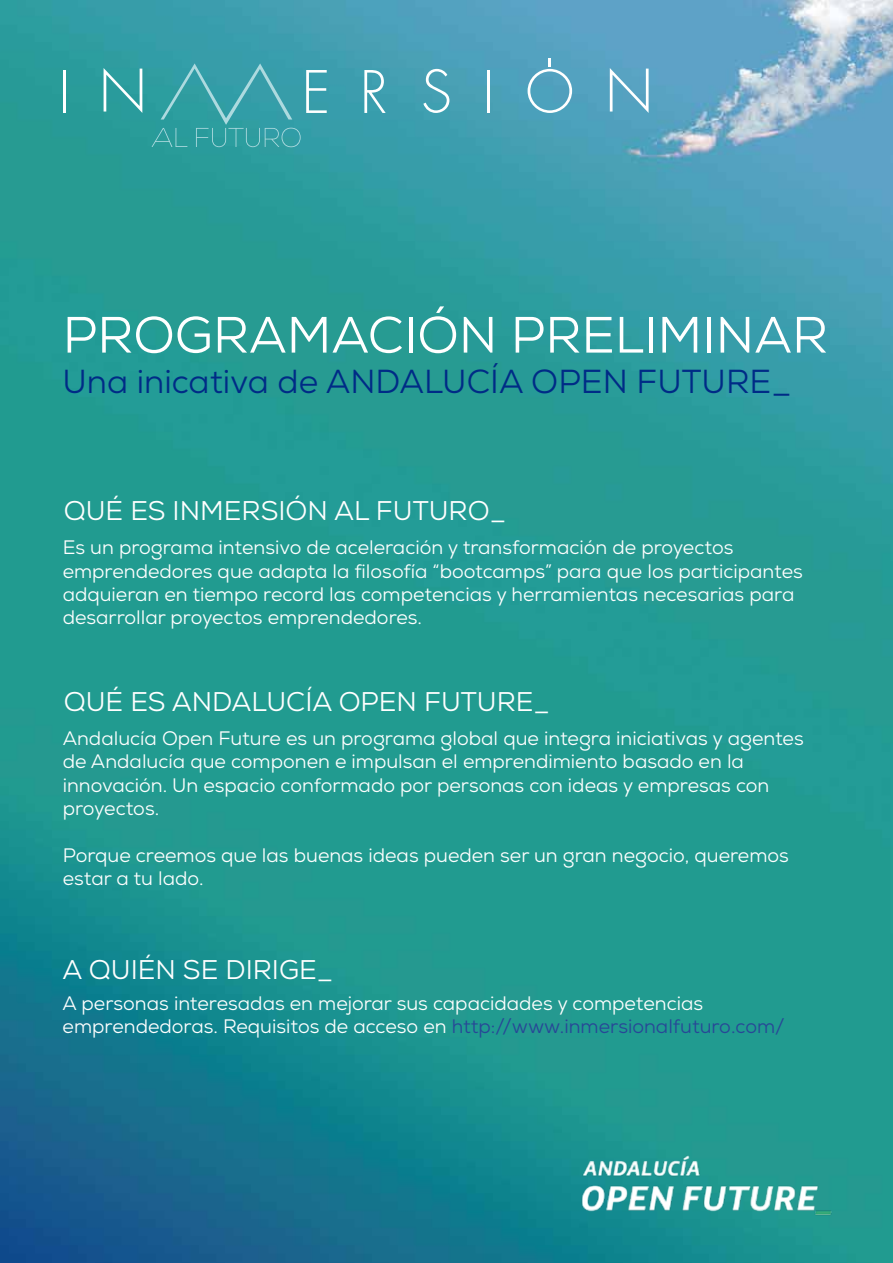
<style>
.page{position:relative;width:893px;height:1263px;background:#fff}
.page>*{position:absolute;margin:0;border:0;box-sizing:border-box;transform-origin:0 0}
.t1{font:51px "Nexa";color:#fff}
.t2{font:33.3px "Nexa";color:#002b86}
.t3{font:27px "Nexa";color:#fff}
.t4{font:19.5px/23.4px "Nexa";color:#fff}
.s1{color:#284697}
</style>
<div class="page">
<img style="left:0;top:0;width:893px;height:1263px">
<hr style="left:63px;top:70px;width:3px;height:43px;background:#fff">
<svg style="left:104px;top:68px;width:38px;height:45px;background:#52afaf"></svg>
<svg style="left:364px;top:70px;width:22px;height:43px"></svg>
<svg style="left:423px;top:69px;width:26px;height:44px"></svg>
<hr style="left:487px;top:70px;width:3px;height:43px;background:#fff">
<svg style="left:528px;top:59px;width:44px;height:54px;background:#6aafc7"></svg>
<svg style="left:610px;top:68px;width:39px;height:45px;background:#77b4cd"></svg>
<svg style="left:152px;top:63px;width:175px;height:84px;background:#3da3aa"></svg>
<img style="left:519px;top:1118px;width:364px;height:145px">
<h1 class="t1" style="left:63px;top:303px;width:767px">PROGRAMACIÓN PRELIMINAR</h1>
<h2 class="t2" style="left:63px;top:360px;width:730px">Una inicativa de ANDALUCÍA OPEN FUTURE_</h2>
<h3 class="t3" style="left:64px;top:494px;width:444px">QUÉ ES INMERSIÓN AL FUTURO_</h3>
<p class="t4" style="left:63px;top:536px;width:742px">Es un programa intensivo de aceleración y transformación de proyectos emprendedores que adapta la filosofía “bootcamps” para que los participantes adquieran en tiempo record las competencias y herramientas necesarias para desarrollar proyectos emprendedores.</p>
<h3 class="t3" style="left:64px;top:684px;width:488px">QUÉ ES ANDALUCÍA OPEN FUTURE_</h3>
<p class="t4" style="left:63px;top:726px;width:743px">Andalucía Open Future es un programa global que integra iniciativas y agentes de Andalucía que componen e impulsan el emprendimiento basado en la innovación. Un espacio conformado por personas con ideas y empresas con proyectos.</p>
<p class="t4" style="left:63px;top:843px;width:728px">Porque creemos que las buenas ideas pueden ser un gran negocio, queremos estar a tu lado.</p>
<h3 class="t3" style="left:63px;top:952px;width:272px">A QUIÉN SE DIRIGE_</h3>
<p class="t4" style="left:63px;top:991px;width:723px">A personas interesadas en mejorar sus capacidades y competencias emprendedoras. Requisitos de acceso en <span class="s1">http://www.inmersionalfuturo.com/</span></p>
</div>
